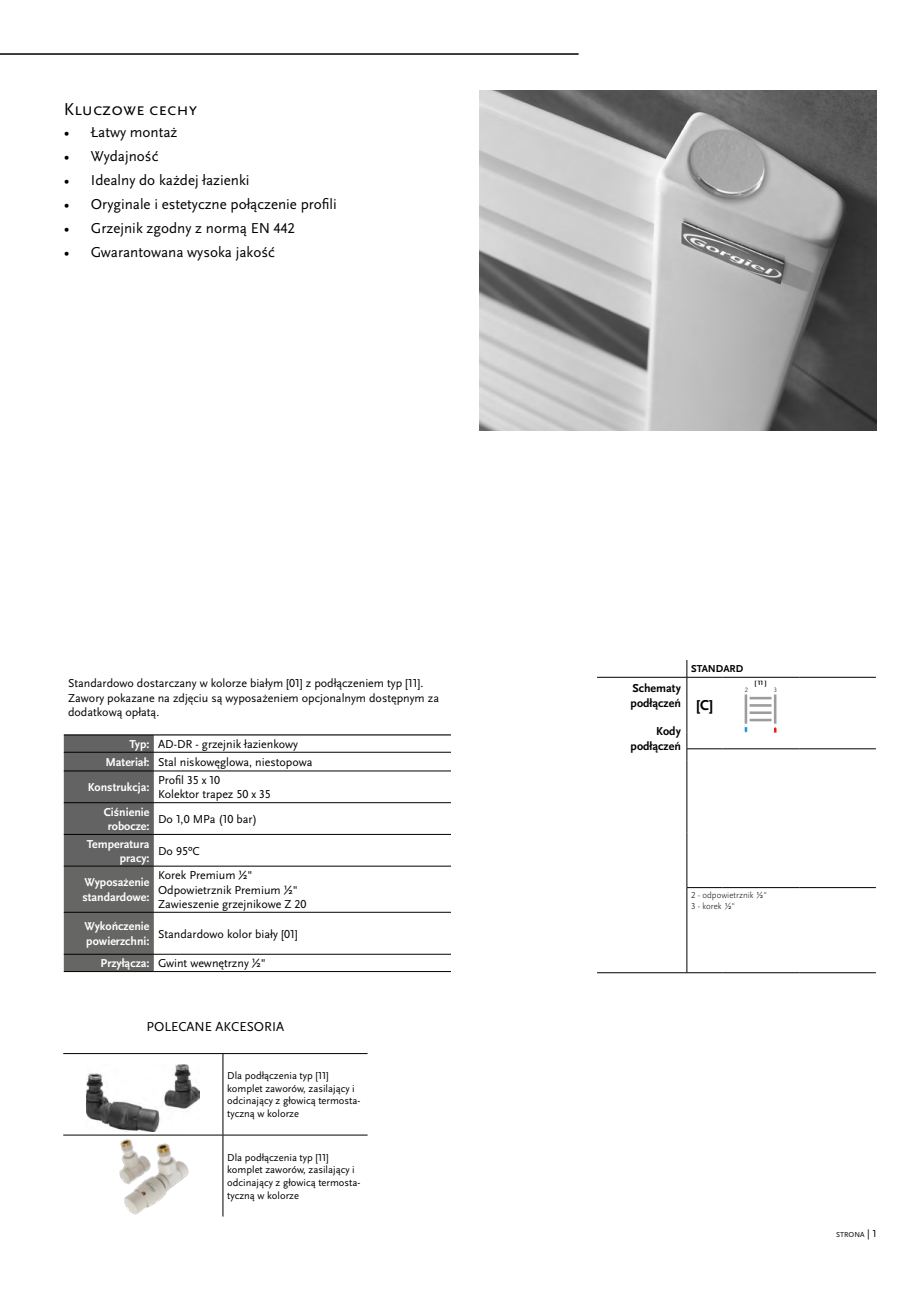
<style>
.page{position:relative;width:919px;height:1289px;background:#fff}
.page>*{position:absolute;margin:0;border:0;box-sizing:border-box;transform-origin:0 0}
.t1{font:18px "Scala Sans Pro";color:#000}
.t2{font:15px "Scala Sans Pro";color:#000}
.t3{font:700 15px "Scala Sans Pro";color:#000}
.t4{font:13.5px "Scala Sans Pro";color:#000}
.t5{font:12px/14.4px "Scala Sans Pro";color:#000}
.t6{font:700 12px/14.4px "Scala Sans Pro";color:#fff}
.t7{font:700 12px/14.4px "Scala Sans Pro";color:#000}
.t8{font:10.5px/12.6px "Scala Sans Pro";color:#000}
.t9{font:700 10.5px "Scala Sans Pro";color:#000}
.t10{font:300 9px/10.8px "Scala Sans Pro";color:#000}
.t11{font:7.5px "Scala Sans Pro";color:#000}
.t12{font:700 6.6px "Scala Sans Pro";color:#050008}
.t13{font:300 6.6px "Scala Sans Pro";color:#050008}
.s1{font-family:"Minion Pro"}
.s2{font-weight:700;color:#fff}
.s3{font-size:10.5px}
</style>
<div class="page">
<img style="left:479px;top:90px;width:397px;height:340px">
<div style="left:64px;top:735px;width:90px;height:236px;background:#646363"></div>
<hr style="left:64px;top:734px;width:90px;height:1px;background:#000">
<hr style="left:154px;top:734px;width:297px;height:1px;background:#000">
<hr style="left:64px;top:752px;width:90px;height:1px;background:#000">
<hr style="left:154px;top:752px;width:297px;height:1px;background:#000">
<hr style="left:64px;top:770px;width:90px;height:1px;background:#000">
<hr style="left:154px;top:770px;width:297px;height:1px;background:#000">
<hr style="left:64px;top:802px;width:90px;height:1px;background:#000">
<hr style="left:154px;top:802px;width:297px;height:1px;background:#000">
<hr style="left:64px;top:834px;width:90px;height:1px;background:#000">
<hr style="left:154px;top:834px;width:297px;height:1px;background:#000">
<hr style="left:64px;top:865px;width:90px;height:1px;background:#000">
<hr style="left:154px;top:865px;width:297px;height:1px;background:#000">
<hr style="left:64px;top:912px;width:90px;height:1px;background:#000">
<hr style="left:154px;top:912px;width:297px;height:1px;background:#000">
<hr style="left:64px;top:954px;width:90px;height:1px;background:#000">
<hr style="left:154px;top:954px;width:297px;height:1px;background:#000">
<hr style="left:64px;top:971px;width:90px;height:1px;background:#000">
<hr style="left:154px;top:971px;width:297px;height:1px;background:#000">
<svg style="left:686px;top:660px;width:1px;height:17px"></svg>
<hr style="left:597px;top:677px;width:89px;height:1px;background:#000">
<hr style="left:686px;top:677px;width:36px;height:1px;background:#000">
<hr style="left:686px;top:677px;width:1px;height:55px;background:#000">
<hr style="left:722px;top:677px;width:77px;height:1px;background:#000">
<hr style="left:799px;top:677px;width:76px;height:1px;background:#000">
<hr style="left:686px;top:748px;width:36px;height:1px;background:#000">
<svg style="left:686px;top:732px;width:1px;height:28px"></svg>
<hr style="left:722px;top:748px;width:77px;height:1px;background:#000">
<hr style="left:799px;top:748px;width:76px;height:1px;background:#000">
<hr style="left:686px;top:760px;width:1px;height:56px;background:#000">
<svg style="left:686px;top:816px;width:1px;height:16px"></svg>
<hr style="left:686px;top:832px;width:1px;height:55px;background:#000">
<hr style="left:686px;top:887px;width:36px;height:1px;background:#000">
<hr style="left:686px;top:887px;width:1px;height:85px;background:#000">
<hr style="left:722px;top:887px;width:77px;height:1px;background:#000">
<hr style="left:799px;top:887px;width:76px;height:1px;background:#000">
<hr style="left:597px;top:972px;width:89px;height:1px;background:#000">
<hr style="left:686px;top:972px;width:36px;height:1px;background:#000">
<hr style="left:722px;top:972px;width:77px;height:1px;background:#000">
<hr style="left:799px;top:972px;width:76px;height:1px;background:#000">
<hr style="left:744px;top:694px;width:3px;height:29px;background:#9d9c9c">
<hr style="left:773px;top:694px;width:3px;height:29px;background:#9d9c9c">
<hr style="left:749px;top:696px;width:22px;height:3px;background:#9d9c9c">
<hr style="left:749px;top:704px;width:22px;height:2px;background:#9d9c9c">
<hr style="left:749px;top:711px;width:22px;height:3px;background:#9d9c9c">
<hr style="left:749px;top:718px;width:22px;height:3px;background:#9d9c9c">
<svg style="left:744px;top:727px;width:3px;height:5px"></svg>
<svg style="left:773px;top:727px;width:3px;height:5px"></svg>
<hr style="left:222px;top:1053px;width:1px;height:81px;background:#000">
<hr style="left:222px;top:1135px;width:1px;height:81px;background:#000">
<hr style="left:63px;top:1053px;width:160px;height:1px;background:#000">
<hr style="left:223px;top:1053px;width:144px;height:1px;background:#000">
<hr style="left:63px;top:1134px;width:160px;height:1px;background:#000">
<hr style="left:223px;top:1134px;width:144px;height:1px;background:#000">
<img style="left:87px;top:1064px;width:112px;height:67px">
<img style="left:83px;top:1135px;width:126px;height:80px">
<hr style="left:0;top:53px;width:578px;height:2px;background:#000">
<h1 class="t1" style="left:64px;top:98px;width:135px">Kluczowe cechy</h1>
<p class="t2" style="left:64px;top:123px;width:115px"><span class="s1">•</span> Łatwy montaż</p>
<p class="t2" style="left:64px;top:147px;width:96px"><span class="s1">•</span> Wydajność</p>
<p class="t2" style="left:64px;top:171px;width:187px"><span class="s1">•</span> Idealny do każdej łazienki</p>
<p class="t2" style="left:64px;top:195px;width:274px"><span class="s1">•</span> Oryginale i estetyczne połączenie profili</p>
<p class="t2" style="left:64px;top:219px;width:232px"><span class="s1">•</span> Grzejnik zgodny z normą EN 442</p>
<p class="t2" style="left:64px;top:243px;width:212px"><span class="s1">•</span> Gwarantowana wysoka jakość</p>
<p class="t5" style="left:68px;top:676px;width:372px">Standardowo dostarczany w kolorze białym [01] z podłączeniem typ [11].<br>Zawory pokazane na zdjęciu są wyposażeniem opcjonalnym dostępnym za dodatkową opłatą.</p>
<p class="t5" style="left:105px;top:735px;width:209px;line-height:18px;text-indent:24px"><span class="s2">Typ:</span> AD-DR - grzejnik łazienkowy<br><span class="s2">Materiał:</span> Stal niskowęglowa, niestopowa</p>
<p class="t6" style="left:88px;top:780px;width:63px">Konstrukcja:</p>
<p class="t5" style="left:158px;top:773px;width:114px">Profil 35 x 10<br>Kolektor trapez 50 x 35</p>
<p class="t6" style="left:104px;top:804px;width:47px;text-align:center">Ciśnienie robocze:</p>
<p class="t5" style="left:158px;top:811px;width:100px">Do 1,0 MPa (10 bar)</p>
<p class="t6" style="left:87px;top:836px;width:64px;text-align:right">Temperatura pracy:</p>
<p class="t5" style="left:158px;top:843px;width:43px">Do 95ºC</p>
<p class="t6" style="left:82px;top:875px;width:69px">Wyposażenie standardowe:</p>
<p class="t5" style="left:158px;top:868px;width:150px">Korek Premium 1/2"<br>Odpowietrznik Premium 1/2"<br>Zawieszenie grzejnikowe Z 20</p>
<p class="t6" style="left:84px;top:919px;width:67px">Wykończenie powierzchni:</p>
<p class="t5" style="left:158px;top:926px;width:141px">Standardowo kolor biały [01]</p>
<p class="t5" style="left:101px;top:956px;width:167px"><span class="s2">Przyłącza:</span> Gwint wewnętrzny 1/2"</p>
<p class="t4" style="left:147px;top:1018px;width:139px">POLECANE AKCESORIA</p>
<p class="t8" style="left:227px;top:1069px;width:135px">Dla podłączenia typ [11] komplet zaworów, zasilający i odcinający z głowicą termosta&shy;tyczną w kolorze</p>
<p class="t8" style="left:227px;top:1150px;width:135px">Dla podłączenia typ [11] komplet zaworów, zasilający i odcinający z głowicą termosta&shy;tyczną w kolorze</p>
<p class="t7" style="left:630px;top:681px;width:52px">Schematy podłączeń</p>
<p class="t7" style="left:630px;top:724px;width:52px;text-align:right">Kody podłączeń</p>
<p class="t9" style="left:691px;top:663px;width:54px">STANDARD</p>
<p class="t3" style="left:696px;top:696px;width:18px">[C]</p>
<p class="t12" style="left:754px;top:678px;width:13px">[ 11 ]</p>
<p class="t13" style="left:744px;top:686px;width:5px">2</p>
<p class="t13" style="left:773px;top:686px;width:5px">3</p>
<p class="t10" style="left:691px;top:890px;width:77px">2 - odpowietrznik 1/2"<br>3 - korek 1/2"</p>
<p class="t11" style="left:836px;top:1230px;width:42px">STRONA <span class="s3">| 1</span></p>
</div>
